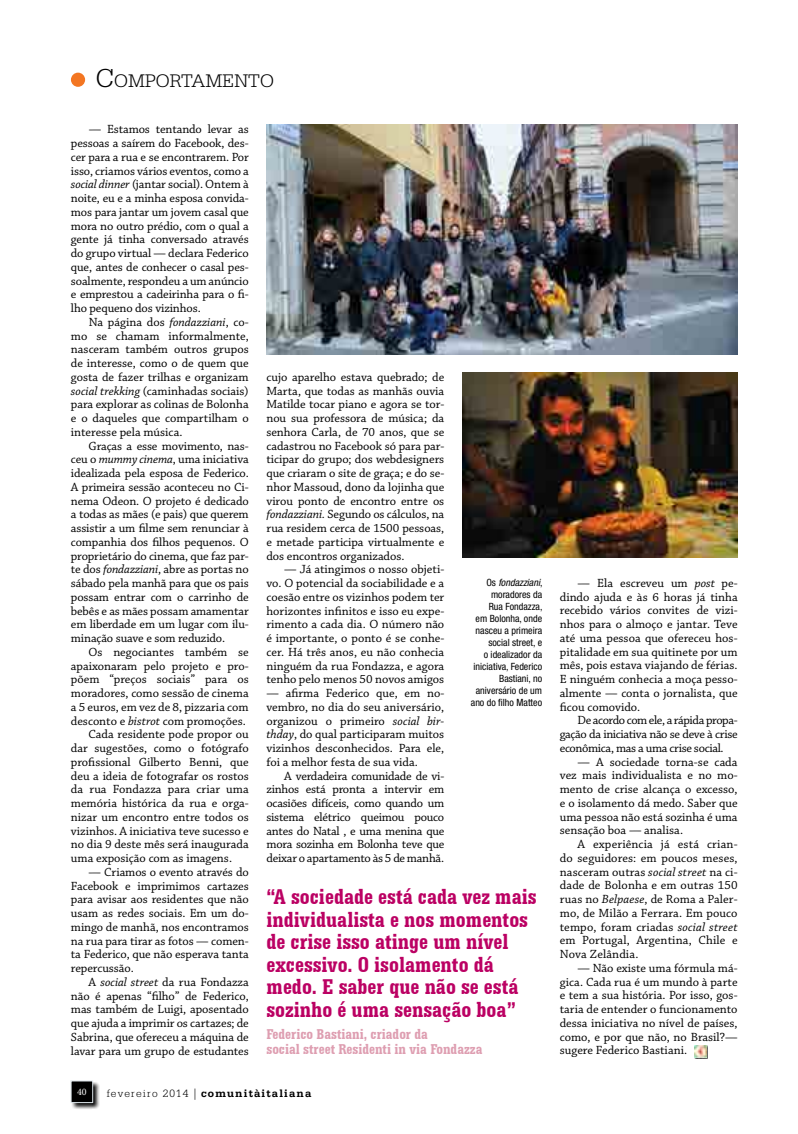
<style>
.page{position:relative;width:798px;height:1134px;background:#fff}
.page>*{position:absolute;margin:0;border:0;box-sizing:border-box;transform-origin:0 0}
.t1{font:700 condensed 22.5px/22.5px "Serifa BT";color:#bb0163}
.t2{font:300 19.25px "Serifa";color:#000}
.t3{font:700 condensed 15px/15px "Serifa BT";color:#de9eb1}
.t4{font:12.5px/13.8px "Chaparral Pro";letter-spacing:-.005em;color:#000;text-align:justify}
.t5{font:700 11.25px "Serifa";letter-spacing:.1em;color:#000}
.t6{font:condensed 10px/12px "Helvetica Neue";color:#000;text-align:right}
.t7{font:10px "Minion Pro";color:#fff}
.s1{font-size:27.5px}
.s2{font-style:italic}
.s3{font-weight:300}
</style>
<div class="page">
<div style="left:694px;top:1045px;width:13px;height:14px;background:#000;opacity:.75"></div>
<svg style="left:694px;top:1045px;width:12px;height:13px"></svg>
<div style="left:71px;top:73px;width:14px;height:14px;background:#f37622;border-radius:50%"></div>
<img style="left:462px;top:373px;width:275px;height:184px">
<img style="left:266px;top:124px;width:471px;height:230px">
<div style="left:70px;top:1080px;width:30px;height:30px;background:#000;opacity:.95"></div>
<svg style="left:71px;top:1081px;width:22px;height:22px"></svg>
<h2 class="t2" style="left:96px;top:70px;width:180px"><span class="s1">C</span>OMPORTAMENTO</h2>
<p class="t4" style="left:71px;top:123px;width:179px;text-indent:18px">— Estamos tentando levar as pessoas a saírem do Facebook, des&shy;cer para a rua e se encontrarem. Por isso, criamos vários eventos, como a <span class="s2">social dinner</span> (jantar social). Ontem à noite, eu e a minha esposa convida&shy;mos para jantar um jovem casal que mora no outro prédio, com o qual a gente já tinha conversado através do grupo virtual — declara Federico que, antes de conhecer o casal pes&shy;soalmente, respondeu a um anúncio e emprestou a cadeirinha para o fi&shy;lho pequeno dos vizinhos.</p>
<p class="t4" style="left:71px;top:315px;width:179px;text-indent:18px">Na página dos <span class="s2">fondazziani</span>, co&shy;mo se chamam informalmente, nasceram também outros grupos de interesse, como o de quem que gosta de fazer trilhas e organizam <span class="s2">social trekking</span> (caminhadas sociais) para explorar as colinas de Bolonha e o daqueles que compartilham o interesse pela música.</p>
<p class="t4" style="left:71px;top:439px;width:179px;text-indent:18px">Graças a esse movimento, nas&shy;ceu o <span class="s2">mummy cinema</span>, uma iniciativa idealizada pela esposa de Federico.<br>A primeira sessão aconteceu no Ci&shy;nema Odeon. O projeto é dedicado a todas as mães (e pais) que querem assistir a um filme sem renunciar à companhia dos filhos pequenos. O proprietário do cinema, que faz par&shy;te dos <span class="s2">fondazziani</span>, abre as portas no sábado pela manhã para que os pais possam entrar com o carrinho de bebês e as mães possam amamentar em liberdade em um lugar com ilu&shy;minação suave e som reduzido.</p>
<p class="t4" style="left:89px;top:645px;width:161px">Os negociantes também se</p>
<p class="t4" style="left:71px;top:659px;width:179px">apaixonaram pelo projeto e pro-</p>
<p class="t4" style="left:71px;top:673px;width:179px">põem “preços sociais” para os</p>
<p class="t4" style="left:71px;top:687px;width:179px">moradores, como sessão de cinema</p>
<p class="t4" style="left:71px;top:700px;width:179px">a 5 euros, em vez de 8, pizzaria com</p>
<p class="t4" style="left:71px;top:714px;width:176px">desconto e <span class="s2">bistrot</span> com promoções.</p>
<p class="t4" style="left:89px;top:728px;width:161px">Cada residente pode propor ou</p>
<p class="t4" style="left:71px;top:742px;width:179px">dar sugestões, como o fotógrafo</p>
<p class="t4" style="left:71px;top:755px;width:179px">profissional Gilberto Benni, que</p>
<p class="t4" style="left:71px;top:769px;width:179px">deu a ideia de fotografar os rostos</p>
<p class="t4" style="left:71px;top:783px;width:179px">da rua Fondazza para criar uma</p>
<p class="t4" style="left:71px;top:797px;width:179px">memória histórica da rua e orga-</p>
<p class="t4" style="left:71px;top:810px;width:179px">nizar um encontro entre todos os</p>
<p class="t4" style="left:71px;top:824px;width:179px">vizinhos. A iniciativa teve sucesso e</p>
<p class="t4" style="left:71px;top:838px;width:179px">no dia 9 deste mês será inaugurada</p>
<p class="t4" style="left:71px;top:852px;width:163px">uma exposição com as imagens.</p>
<p class="t4" style="left:71px;top:865px;width:179px;text-indent:18px">— Criamos o evento através do Facebook e imprimimos cartazes para avisar aos residentes que não usam as redes sociais. Em um do&shy;mingo de manhã, nos encontramos na rua para tirar as fotos — comen&shy;ta Federico, que não esperava tanta repercussão.</p>
<p class="t4" style="left:71px;top:975px;width:179px;text-indent:18px">A <span class="s2">social street</span> da rua Fondazza não é apenas “filho” de Federico, mas também de Luigi, aposentado que ajuda a imprimir os cartazes; de Sabrina, que ofereceu a máquina de lavar para um grupo de estudantes</p>
<p class="t4" style="left:266px;top:370px;width:179px">cujo aparelho estava quebrado; de Marta, que todas as manhãs ouvia Matilde tocar piano e agora se tor&shy;nou sua professora de música; da senhora Carla, de 70 anos, que se cadastrou no Facebook só para par&shy;ticipar do grupo; dos webdesigners que criaram o site de graça; e do se&shy;nhor Massoud, dono da lojinha que virou ponto de encontro entre os <span class="s2">fondazziani.</span> Segundo os cálculos, na rua residem cerca de 1500 pessoas, e metade participa virtualmente e dos encontros organizados.</p>
<p class="t4" style="left:266px;top:563px;width:179px;text-indent:18px">— Já atingimos o nosso objeti&shy;vo. O potencial da sociabilidade e a coesão entre os vizinhos podem ter horizontes infinitos e isso eu expe&shy;rimento a cada dia. O número não é importante, o ponto é se conhe&shy;cer. Há três anos, eu não conhecia ninguém da rua Fondazza, e agora tenho pelo menos 50 novos amigos</p>
<p class="t4" style="left:266px;top:687px;width:179px">— afirma Federico que, em no&shy;vembro, no dia do seu aniversário, organizou o primeiro <span class="s2">social bir&shy;thday</span>, do qual participaram muitos vizinhos desconhecidos. Para ele, foi a melhor festa de sua vida.</p>
<p class="t4" style="left:266px;top:769px;width:179px;text-indent:18px">A verdadeira comunidade de vi&shy;zinhos está pronta a intervir em ocasiões difíceis, como quando um sistema elétrico queimou pouco antes do Natal , e uma menina que mora sozinha em Bolonha teve que deixar o apartamento às 5 de manhã.</p>
<p class="t6" style="left:470px;top:576px;width:73px">Os <span class="s2">fondazziani</span>, moradores da<br>Rua Fondazza,<br>em Bolonha, onde nasceu a primeira social street, e<br>o idealizador da iniciativa, Federico<br>Bastiani, no aniversário de um ano do filho Matteo</p>
<h1 class="t1" style="left:266px;top:885px;width:271px">“A sociedade está cada vez mais individualista e nos momentos de crise isso atinge um nível excessivo. O isolamento dá medo. E saber que não se está sozinho é uma sensação boa”</h1>
<p class="t3" style="left:266px;top:1026px;width:217px">Federico Bastiani, criador da<br>social street Residenti in via Fondazza</p>
<p class="t7" style="left:77px;top:1085px;width:11px">40</p>
<p class="t5" style="left:107px;top:1086px;width:206px"><span class="s3">fevereiro 2014 |</span> comunitàitaliana</p>
<p class="t4" style="left:559px;top:576px;width:179px;text-indent:18px">— Ela escreveu um <span class="s2">post</span> pe&shy;dindo ajuda e às 6 horas já tinha recebido vários convites de vizi&shy;nhos para o almoço e jantar. Teve até uma pessoa que ofereceu hos&shy;pitalidade em sua quitinete por um mês, pois estava viajando de férias.<br>E ninguém conhecia a moça pesso&shy;almente — conta o jornalista, que ficou comovido.</p>
<p class="t4" style="left:559px;top:714px;width:179px;text-indent:18px">De acordo com ele, a rápida propa&shy;gação da iniciativa não se deve à crise econômica, mas a uma crise social.</p>
<p class="t4" style="left:559px;top:755px;width:179px;text-indent:18px">— A sociedade torna-se cada vez mais individualista e no mo&shy;mento de crise alcança o excesso, e o isolamento dá medo. Saber que uma pessoa não está sozinha é uma sensação boa — analisa.</p>
<p class="t4" style="left:559px;top:838px;width:179px;text-indent:18px">A experiência já está crian&shy;do seguidores: em poucos meses, nasceram outras <span class="s2">social street</span> na ci&shy;dade de Bolonha e em outras 150 ruas no <span class="s2">Belpaese</span>, de Roma a Paler&shy;mo, de Milão a Ferrara. Em pouco tempo, foram criadas <span class="s2">social street </span>em Portugal, Argentina, Chile e Nova Zelândia.</p>
<p class="t4" style="left:559px;top:961px;width:179px;text-indent:18px">— Não existe uma fórmula má&shy;gica. Cada rua é um mundo à parte e tem a sua história. Por isso, gos&shy;taria de entender o funcionamento dessa iniciativa no nível de países, como, e por que não, no Brasil?— sugere Federico Bastiani.</p>
</div>
